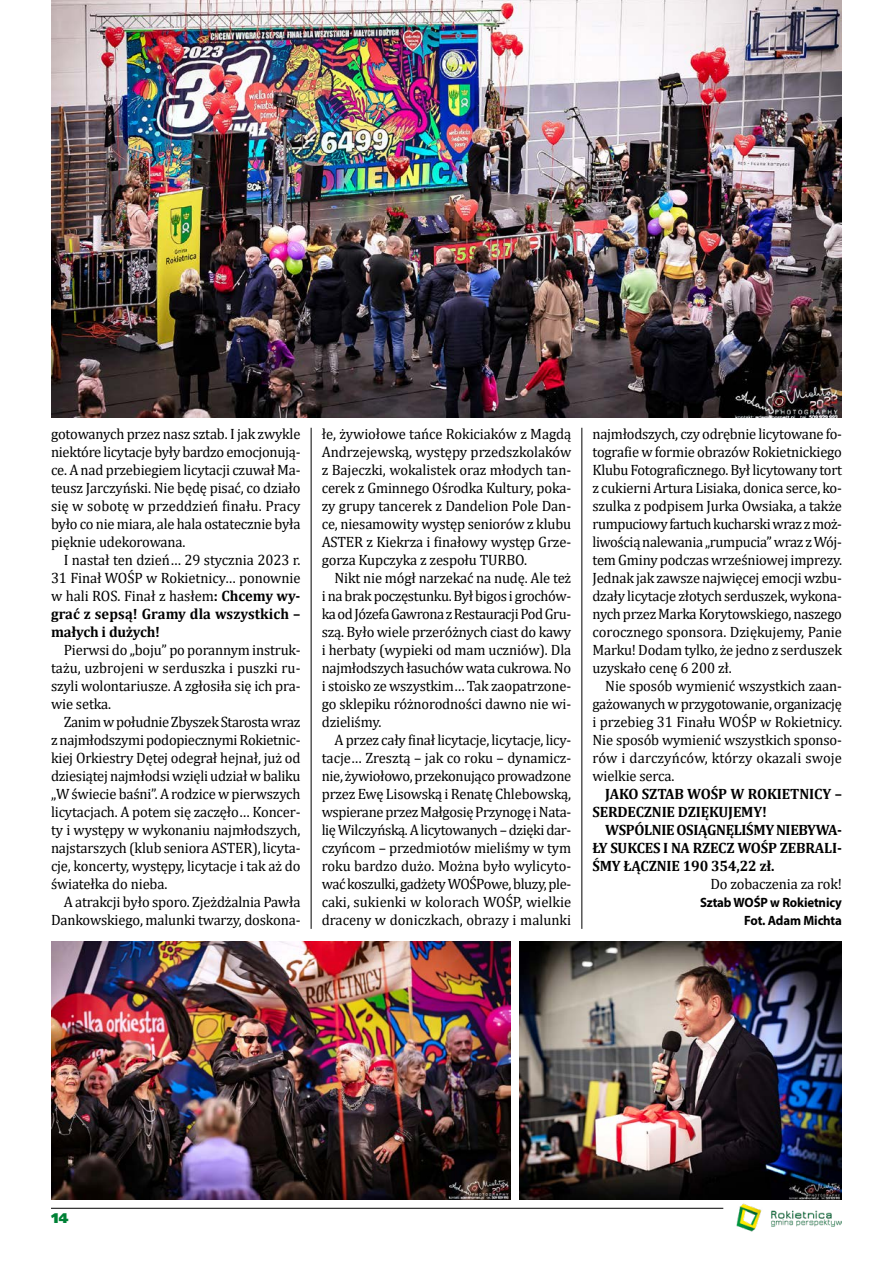
<style>
.page{position:relative;width:893px;height:1263px;background:#fff}
.page>*{position:absolute;margin:0;border:0;box-sizing:border-box;transform-origin:0 0}
.txt{font:15px/18px "Cambria";letter-spacing:-.01em;color:#000;text-align:justify}
.txt-2{font:700 15px/18px "Cambria";letter-spacing:-.01em;color:#000}
.podpis{font:700 13.5px "Myriad Pro";letter-spacing:-.01em;color:#000;scale:.95 1}
.t1{font:13.5px "Humnst 777 X Blk PL";color:#008136}
.s1{font-weight:700}
</style>
<div class="page">
<hr style="left:51px;top:1208px;width:672px;height:1px;background:#000">
<img style="left:736px;top:1203px;width:106px;height:29px">
<hr style="left:311px;top:428px;width:1px;height:501px;background:#000">
<hr style="left:582px;top:428px;width:1px;height:501px;background:#000">
<img style="left:520px;top:941px;width:322px;height:258px">
<img style="left:51px;top:941px;width:459px;height:258px">
<img style="left:51px;top:0;width:791px;height:417px">
<p class="txt" style="left:51px;top:425px;width:251px">gotowanych przez nasz sztab. I jak zwykle niektóre licytacje były bardzo emocjonują&shy;ce. A nad przebiegiem licytacji czuwał Ma&shy;teusz Jarczyński. Nie będę pisać, co działo się w sobotę w przeddzień finału. Pracy było co nie miara, ale hala ostatecznie była pięknie udekorowana.</p>
<p class="txt" style="left:51px;top:551px;width:251px;text-indent:13px">I nastał ten dzień… 29 stycznia 2023 r.<br>31 Finał WOŚP w Rokietnicy… ponownie w hali ROS. Finał z hasłem<span class="s1">: Chcemy wy&shy;grać z sepsą! Gramy dla wszystkich – małych i dużych!</span></p>
<p class="txt" style="left:51px;top:641px;width:251px;text-indent:13px">Pierwsi do „boju” po porannym instruk&shy;tażu, uzbrojeni w serduszka i puszki ru&shy;szyli wolontariusze. A zgłosiła się ich pra&shy;wie setka.</p>
<p class="txt" style="left:51px;top:713px;width:251px;text-indent:13px">Zanim w południe Zbyszek Starosta wraz z najmłodszymi podopiecznymi Rokietnic&shy;kiej Orkiestry Dętej odegrał hejnał, już od dziesiątej najmłodsi wzięli udział w baliku „W świecie baśni”. A rodzice w pierwszych licytacjach. A potem się zaczęło… Koncer&shy;ty i występy w wykonaniu najmłodszych, najstarszych (klub seniora ASTER), licyta&shy;cje, koncerty, występy, licytacje i tak aż do światełka do nieba.</p>
<p class="txt" style="left:51px;top:893px;width:251px;text-align:right">A atrakcji było sporo. Zjeżdżalnia Pawła<br>Dankowskiego, malunki twarzy, doskona-</p>
<p class="txt" style="left:322px;top:425px;width:251px">łe, żywiołowe tańce Rokiciaków z Magdą Andrzejewską, występy przedszkolaków z Bajeczki, wokalistek oraz młodych tan&shy;cerek z Gminnego Ośrodka Kultury, poka&shy;zy grupy tancerek z Dandelion Pole Dan&shy;ce, niesamowity występ seniorów z klubu ASTER z Kiekrza i finałowy występ Grze&shy;gorza Kupczyka z zespołu TURBO.</p>
<p class="txt" style="left:322px;top:569px;width:251px;text-indent:13px">Nikt nie mógł narzekać na nudę. Ale też i na brak poczęstunku. Był bigos i grochów&shy;ka od Józefa Gawrona z Restauracji Pod Gru&shy;szą. Było wiele przeróżnych ciast do kawy i herbaty (wypieki od mam uczniów). Dla najmłodszych łasuchów wata cukrowa. No i stoisko ze wszystkim… Tak zaopatrzone&shy;go sklepiku różnorodności dawno nie wi&shy;dzieliśmy.</p>
<p class="txt" style="left:322px;top:731px;width:251px;text-indent:13px">A przez cały finał licytacje, licytacje, licy&shy;tacje… Zresztą – jak co roku – dynamicz&shy;nie, żywiołowo, przekonująco prowadzone przez Ewę Lisowską i Renatę Chlebowską, wspierane przez Małgosię Przynogę i Nata&shy;lię Wilczyńską. A licytowanych – dzięki dar&shy;czyńcom – przedmiotów mieliśmy w tym roku bardzo dużo. Można było wylicyto&shy;wać koszulki, gadżety WOŚPowe, bluzy, ple&shy;caki, sukienki w kolorach WOŚP, wielkie draceny w doniczkach, obrazy i malunki</p>
<p class="txt" style="left:592px;top:425px;width:251px">najmłodszych, czy odrębnie licytowane fo&shy;tografie w formie obrazów Rokietnickiego Klubu Fotograficznego. Był licytowany tort z cukierni Artura Lisiaka, donica serce, ko&shy;szulka z podpisem Jurka Owsiaka, a także rumpuciowy fartuch kucharski wraz z moż&shy;liwością nalewania „rumpucia” wraz z Wój&shy;tem Gminy podczas wrześniowej imprezy.<br>Jednak jak zawsze najwięcej emocji wzbu&shy;dzały licytacje złotych serduszek, wykona&shy;nych przez Marka Korytowskiego, naszego corocznego sponsora. Dziękujemy, Panie Marku! Dodam tylko, że jedno z serduszek uzyskało cenę 6 200 zł.</p>
<p class="txt" style="left:592px;top:677px;width:251px;text-indent:13px">Nie sposób wymienić wszystkich zaan&shy;gażowanych w przygotowanie, organizację i przebieg 31 Finału WOŚP w Rokietnicy.<br>Nie sposób wymienić wszystkich sponso&shy;rów i darczyńców, którzy okazali swoje wielkie serca.</p>
<p class="txt-2" style="left:592px;top:785px;width:251px;text-indent:13px">JAKO SZTAB WOŚP W ROKIETNICY –<br>SERDECZNIE DZIĘKUJEMY!</p>
<p class="txt-2" style="left:592px;top:821px;width:251px;text-align:justify;text-indent:13px">WSPÓLNIE OSIĄGNĘLIŚMY NIEBYWA-ŁY SUKCES I NA RZECZ WOŚP ZEBRALI-ŚMY ŁĄCZNIE 190 354,22 zł.</p>
<p class="txt" style="left:710px;top:875px;width:133px">Do zobaczenia za rok!</p>
<p class="podpis" style="left:700px;top:894px;width:151px">Sztab WOŚP w Rokietnicy</p>
<p class="podpis" style="left:744px;top:912px;width:104px">Fot. Adam Michta</p>
<p class="t1" style="left:51px;top:1209px;width:19px">14</p>
</div>
